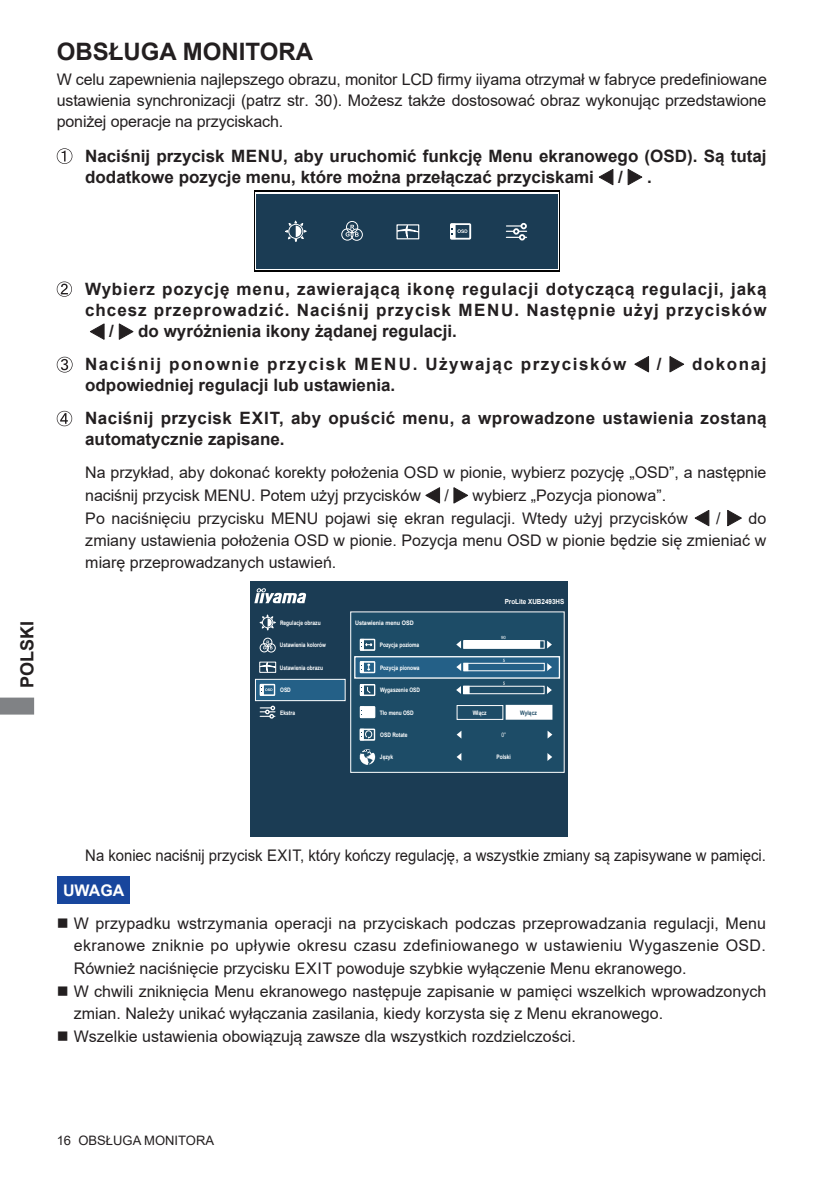
<style>
.page{position:relative;width:840px;height:1191px;background:#fff}
.page>*{position:absolute;margin:0;border:0;box-sizing:border-box;transform-origin:0 0}
.t1{font:700 24px "Arial";color:#231f20}
.t2{font:700 18px "Arial";color:#231f20}
.t3{font:700 17px/21.2px "Arial";color:#231f20}
.t4{font:700 17px/32.6px "Arial";letter-spacing:.025em;color:#231f20}
.t5{font:700 17px/32.6px "Arial";letter-spacing:.09em;color:#231f20}
.t6{font:700 17px "Arial";letter-spacing:.05em;color:#231f20}
.t7{font:700 17px "Arial";letter-spacing:.06em;color:#231f20}
.t8{font:16px/22.6px "Arial";color:#231f20;text-align:justify}
.t9{font:16px "Arial";color:#231f20;scale:.93 1}
.t10{font:700 16px "Arial";color:#fff}
.t11{font:13px "Arial";color:#231f20}
.t12{font:700 7px "Arial";color:#fff;scale:.9 1}
.t13{font:700 6.2px "Arial";color:#fff;scale:.8 1}
.t14{font:700 6.2px "Arial";color:#fff;scale:.9 1}
.t15{font:700 6.2px "Arial";color:#204d67;scale:.8 1}
.t16{font:6.2px "Arial";color:#fff;scale:.8 1}
.t17{font:4.4px "Arial";color:#fff}
</style>
<div class="page">
<svg style="left:0;top:697px;width:34px;height:17px"></svg>
<svg style="left:57px;top:148px;width:15px;height:16px"></svg>
<svg style="left:598px;top:169px;width:15px;height:16px"></svg>
<svg style="left:627px;top:169px;width:15px;height:16px"></svg>
<svg style="left:57px;top:281px;width:15px;height:16px"></svg>
<svg style="left:90px;top:323px;width:14px;height:17px"></svg>
<svg style="left:119px;top:323px;width:14px;height:17px"></svg>
<svg style="left:57px;top:357px;width:15px;height:15px"></svg>
<svg style="left:634px;top:356px;width:14px;height:16px"></svg>
<svg style="left:669px;top:356px;width:14px;height:16px"></svg>
<svg style="left:57px;top:411px;width:15px;height:15px"></svg>
<div style="left:254px;top:190px;width:305px;height:82px;background:#030303"></div>
<div style="left:255px;top:192px;width:303px;height:78px;background:linear-gradient(to right,#1b3c54,#1b3c54)"></div>
<div style="left:256px;top:194px;width:301px;height:74px;background:#1b3c54"></div>
<svg style="left:285px;top:220px;width:22px;height:22px"></svg>
<div style="left:346px;top:221px;width:12px;height:12px;border:1px solid #fff;border-radius:50%"></div>
<div style="left:341px;top:228px;width:12px;height:12px;border:1px solid #fff;border-radius:50%"></div>
<div style="left:350px;top:229px;width:12px;height:12px;border:1px solid #fff;border-radius:50%"></div>
<svg style="left:345px;top:225px;width:13px;height:12px"></svg>
<div style="left:450px;top:223px;width:21px;height:17px;border:2px solid #fff"></div>
<hr style="left:451px;top:224px;width:3px;height:15px;background:#fff">
<div style="left:450px;top:224px;width:5px;height:15px;border:1px solid #fff"></div>
<svg style="left:451px;top:228px;width:16px;height:6px"></svg>
<svg style="left:506px;top:223px;width:20px;height:15px"></svg>
<div style="left:512px;top:228px;width:7px;height:7px;border:2px solid #fff;border-radius:50%"></div>
<div style="left:518px;top:234px;width:7px;height:6px;border:2px solid #fff;border-radius:50%"></div>
<svg style="left:396px;top:225px;width:23px;height:15px"></svg>
<div style="left:57px;top:876px;width:72px;height:27px;background:#18469d"></div>
<svg style="left:425px;top:487px;width:15px;height:16px"></svg>
<svg style="left:453px;top:487px;width:15px;height:16px"></svg>
<svg style="left:694px;top:510px;width:15px;height:16px"></svg>
<svg style="left:727px;top:510px;width:14px;height:16px"></svg>
<div style="left:249px;top:581px;width:318px;height:255px;background:#1b3c54"></div>
<div style="left:350px;top:612px;width:214px;height:160px;background:#1d4c67"></div>
<div style="left:354px;top:656px;width:205px;height:22px;background:#246087"></div>
<div style="left:354px;top:656px;width:205px;height:22px;border:1px solid #fff"></div>
<svg style="left:254px;top:588px;width:52px;height:15px"></svg>
<div style="left:255px;top:679px;width:90px;height:21px;background:#246087"></div>
<div style="left:255px;top:679px;width:90px;height:22px;border:1px solid #fff"></div>
<svg style="left:259px;top:614px;width:17px;height:16px"></svg>
<div style="left:259px;top:661px;width:17px;height:12px;border:1px solid #fff"></div>
<svg style="left:259px;top:662px;width:17px;height:10px"></svg>
<div style="left:263px;top:638px;width:9px;height:8px;border:1px solid #fff;border-radius:50%"></div>
<div style="left:260px;top:643px;width:8px;height:9px;border:1px solid #fff;border-radius:50%"></div>
<div style="left:266px;top:643px;width:9px;height:9px;border:1px solid #fff;border-radius:50%"></div>
<svg style="left:263px;top:640px;width:9px;height:9px"></svg>
<div style="left:359px;top:638px;width:16px;height:13px;border:1px solid #fff"></div>
<svg style="left:360px;top:639px;width:12px;height:11px"></svg>
<div style="left:359px;top:661px;width:16px;height:12px;border:1px solid #fff"></div>
<svg style="left:360px;top:661px;width:10px;height:11px"></svg>
<div style="left:359px;top:684px;width:16px;height:12px;border:1px solid #fff"></div>
<svg style="left:360px;top:684px;width:10px;height:11px"></svg>
<svg style="left:456px;top:753px;width:5px;height:8px"></svg>
<svg style="left:547px;top:753px;width:5px;height:8px"></svg>
<svg style="left:260px;top:705px;width:15px;height:13px"></svg>
<div style="left:359px;top:706px;width:16px;height:12px;border:1px solid #fff"></div>
<svg style="left:360px;top:706px;width:14px;height:11px"></svg>
<div style="left:259px;top:684px;width:16px;height:12px;border:1px solid #fff"></div>
<svg style="left:260px;top:684px;width:12px;height:11px"></svg>
<svg style="left:359px;top:749px;width:16px;height:16px"></svg>
<div style="left:359px;top:728px;width:16px;height:12px;border:1px solid #fff"></div>
<svg style="left:360px;top:729px;width:12px;height:11px"></svg>
<svg style="left:456px;top:731px;width:5px;height:7px"></svg>
<svg style="left:547px;top:730px;width:5px;height:8px"></svg>
<div style="left:506px;top:705px;width:45px;height:14px;background:#fff"></div>
<div style="left:505px;top:705px;width:47px;height:14px;border:1px solid #fff"></div>
<div style="left:456px;top:705px;width:47px;height:15px;border:1px solid #fff"></div>
<div style="left:463px;top:641px;width:76px;height:7px;background:#fff"></div>
<div style="left:463px;top:640px;width:81px;height:8px;border:1px solid #fff"></div>
<svg style="left:456px;top:640px;width:5px;height:8px"></svg>
<svg style="left:547px;top:640px;width:4px;height:8px"></svg>
<div style="left:463px;top:663px;width:5px;height:8px;border:1px solid #fff"></div>
<div style="left:463px;top:663px;width:81px;height:8px;border:1px solid #fff"></div>
<svg style="left:456px;top:663px;width:11px;height:8px"></svg>
<svg style="left:547px;top:663px;width:4px;height:8px"></svg>
<div style="left:463px;top:686px;width:6px;height:7px;background:#fff"></div>
<div style="left:463px;top:686px;width:81px;height:8px;border:1px solid #fff"></div>
<svg style="left:456px;top:687px;width:4px;height:6px"></svg>
<svg style="left:547px;top:686px;width:4px;height:8px"></svg>
<h1 class="t1" style="left:57px;top:35px;width:257px">OBSŁUGA MONITORA</h1>
<p class="t8" style="left:57px;top:68px;width:711px;line-height:21.2px">W celu zapewnienia najlepszego obrazu, monitor LCD firmy iiyama otrzymał w fabryce predefiniowane ustawienia synchronizacji (patrz str. 30). Możesz także dostosować obraz wykonując przedstawione poniżej operacje na przyciskach.</p>
<p class="t3" style="left:85px;top:145px;width:682px">Naciśnij przycisk MENU, aby uruchomić funkcję Menu ekranowego (OSD). Są tutaj dodatkowe pozycje menu, które można przełączać przyciskami</p>
<p class="t4" style="left:617px;top:161px;width:6px">/</p>
<p class="t4" style="left:646px;top:161px;width:6px">.</p>
<p class="t2" style="left:14px;top:688px;width:69px;rotate:-90deg">POLSKI</p>
<p class="t6" style="left:85px;top:277px;width:682px">Wybierz pozycję menu, zawierającą ikonę regulacji dotyczącą regulacji, jaką</p>
<p class="t7" style="left:85px;top:298px;width:682px">chcesz przeprowadzić. Naciśnij przycisk MENU. Następnie użyj przycisków</p>
<p class="t4" style="left:109px;top:315px;width:6px">/</p>
<p class="t5" style="left:85px;top:315px;width:542px;text-indent:53px">do wyróżnienia ikony żądanej regulacji.<br>Naciśnij ponownie przycisk MENU. Używając przycisków</p>
<p class="t4" style="left:656px;top:348px;width:6px">/</p>
<p class="t5" style="left:691px;top:348px;width:76px">dokonaj</p>
<p class="t4" style="left:85px;top:369px;width:682px">odpowiedniej regulacji lub ustawienia.<br>Naciśnij przycisk EXIT, aby opuścić menu, a wprowadzone ustawienia zostaną</p>
<p class="t3" style="left:85px;top:429px;width:201px">automatycznie zapisane.</p>
<p class="t8" style="left:85px;top:461px;width:682px">Na przykład, aby dokonać korekty położenia OSD w pionie, wybierz pozycję „OSD”, a następnie naciśnij przycisk MENU. Potem użyj przycisków</p>
<p class="t8" style="left:444px;top:484px;width:6px">/</p>
<p class="t8" style="left:85px;top:484px;width:603px;text-indent:387px">wybierz „Pozycja pionowa”.<br>Po naciśnięciu przycisku MENU pojawi się ekran regulacji. Wtedy użyj przycisków</p>
<p class="t8" style="left:715px;top:507px;width:6px">/</p>
<p class="t8" style="left:85px;top:507px;width:682px;line-height:21.8px;text-indent:662px">do zmiany ustawienia położenia OSD w pionie. Pozycja menu OSD w pionie będzie się zmieniać w miarę przeprowadzanych ustawień.</p>
<p class="t13" style="left:280px;top:618px;width:52px">Regulacje obrazu</p>
<p class="t13" style="left:280px;top:663px;width:55px">Ustawienia obrazu</p>
<p class="t13" style="left:280px;top:640px;width:59px">Ustawienia kolorów</p>
<p class="t13" style="left:280px;top:685px;width:15px">OSD</p>
<p class="t13" style="left:280px;top:708px;width:20px">Ekstra</p>
<p class="t14" style="left:355px;top:618px;width:67px">Ustawienia menu OSD</p>
<p class="t13" style="left:379px;top:641px;width:51px">Pozycja pozioma</p>
<p class="t13" style="left:380px;top:663px;width:51px">Pozycja pionowa</p>
<p class="t13" style="left:380px;top:685px;width:52px">Wygaszenie OSD</p>
<p class="t13" style="left:380px;top:708px;width:44px">Tło menu OSD</p>
<p class="t12" style="left:504px;top:596px;width:68px">ProLite XUB2493HS</p>
<p class="t17" style="left:501px;top:635px;width:6px">90</p>
<p class="t13" style="left:472px;top:708px;width:19px">Włącz</p>
<p class="t15" style="left:520px;top:708px;width:22px">Wyłącz</p>
<p class="t13" style="left:380px;top:730px;width:36px">OSD Rotate</p>
<p class="t16" style="left:501px;top:730px;width:7px">0°</p>
<p class="t13" style="left:380px;top:752px;width:18px">Język</p>
<p class="t13" style="left:496px;top:753px;width:20px">Polski</p>
<p class="t9" style="left:85px;top:844px;width:733px">Na koniec naciśnij przycisk EXIT, który kończy regulację, a wszystkie zmiany są zapisywane w pamięci.</p>
<p class="t10" style="left:63px;top:878px;width:63px">UWAGA</p>
<p class="t8" style="left:74px;top:911px;width:693px;text-indent:-17px">■ W przypadku wstrzymania operacji na przyciskach podczas przeprowadzania regulacji, Menu ekranowe zniknie po upływie okresu czasu zdefiniowanego w ustawieniu Wygaszenie OSD.<br>Również naciśnięcie przycisku EXIT powoduje szybkie wyłączenie Menu ekranowego.</p>
<p class="t8" style="left:74px;top:979px;width:693px;text-indent:-17px">■ W chwili zniknięcia Menu ekranowego następuje zapisanie w pamięci wszelkich wprowadzonych zmian. Należy unikać wyłączania zasilania, kiedy korzysta się z Menu ekranowego.</p>
<p class="t8" style="left:57px;top:1025px;width:520px">■ Wszelkie ustawienia obowiązują zawsze dla wszystkich rozdzielczości.</p>
<p class="t11" style="left:57px;top:1131px;width:159px">16 OBSŁUGA MONITORA</p>
</div>
